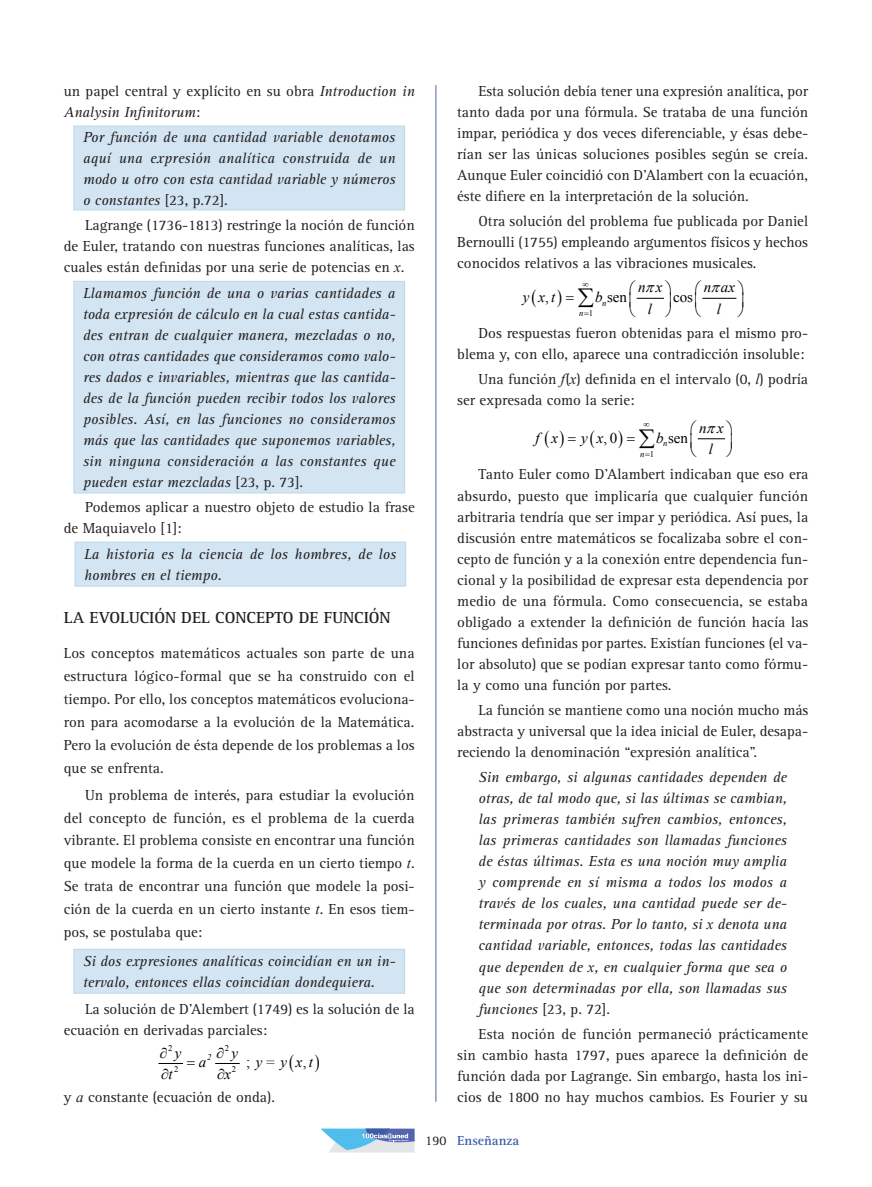
<style>
.page{position:relative;width:872px;height:1187px;background:#fff}
.page>*{position:absolute;margin:0;border:0;box-sizing:border-box;transform-origin:0 0}
.GENERAL-PARRAFO-1{font:700 16.5px "Rotis Serif Std";color:#231f20}
.GENERAL-PARRAFO-1-2{font:15px/21px "Rotis Serif Std";color:#231f20;text-align:justify}
.GENERAL-PARRAFO-1-3{font:italic 15px/21px "Rotis Serif Std";color:#231f20;text-align:justify}
.t1{font:italic 15px "Times New Roman";letter-spacing:.415em;color:#000}
.GENERAL-NIVEL-3{font:15px "Rotis Serif Std";color:#231f20}
.t2{font:15px "Times New Roman";letter-spacing:-.005em;color:#000}
.t3{font:700 13.5px "Rotis Serif Std";color:#3c5caa}
.t4{font:13.5px "Rotis Serif Std";color:#231f20}
.t5{font:8.7px "Times New Roman";color:#000}
.t6{font:italic 8.7px "Times New Roman";color:#000}
.s1{font-style:italic}
.s2{font-style:normal}
.s3{font-family:"Times New Roman";font-style:italic}
.s4{font-size:15px}
.s5{font-family:"Times New Roman"}
</style>
<div class="page">
<hr style="left:435px;top:85px;width:1px;height:1016px;background:#5564ae">
<hr style="left:703px;top:298px;width:33px;height:1px;background:#000">
<div style="left:74px;top:126px;width:330px;height:84px;background:#d3e5f2"></div>
<div style="left:73px;top:125px;width:332px;height:85px;border:1px solid #c0daec"></div>
<div style="left:74px;top:281px;width:330px;height:212px;background:#d3e5f2"></div>
<div style="left:73px;top:281px;width:332px;height:212px;border:1px solid #c0daec"></div>
<div style="left:75px;top:542px;width:331px;height:44px;background:#d3e5f2"></div>
<div style="left:74px;top:541px;width:332px;height:45px;border:1px solid #c0daec"></div>
<div style="left:74px;top:949px;width:330px;height:44px;background:#d3e5f2"></div>
<div style="left:73px;top:948px;width:332px;height:45px;border:1px solid #c0daec"></div>
<svg style="left:636px;top:297px;width:28px;height:2px"></svg>
<svg style="left:697px;top:438px;width:28px;height:2px"></svg>
<svg style="left:320px;top:1128px;width:94px;height:24px;background:#9bc2e0"></svg>
<svg style="left:159px;top:1063px;width:24px;height:1px"></svg>
<p class="GENERAL-PARRAFO-1-2" style="left:64px;top:80px;width:352px">un papel central y explícito en su obra <span class="s1">Introduction in<br>Analysin Infinitorum</span>:</p>
<p class="GENERAL-PARRAFO-1-3" style="left:83px;top:127px;width:314px">Por función de una cantidad variable denotamos aquí una expresión analítica construida de un modo u otro con esta cantidad variable y números o constantes <span class="s2">[23, p.72].</span></p>
<p class="GENERAL-PARRAFO-1-2" style="left:64px;top:214px;width:352px;text-indent:21px">Lagrange (1736-1813) restringe la noción de función de Euler, tratando con nuestras funciones analíticas, las cuales están definidas por una serie de potencias en <span class="s3">x</span>.</p>
<p class="GENERAL-PARRAFO-1-3" style="left:83px;top:283px;width:314px">Llamamos función de una o varias cantidades a toda expresión de cálculo en la cual estas cantida&shy;des entran de cualquier manera, mezcladas o no, con otras cantidades que consideramos como valo&shy;res dados e invariables, mientras que las cantida&shy;des de la función pueden recibir todos los valores posibles. Así, en las funciones no consideramos más que las cantidades que suponemos variables, sin ninguna consideración a las constantes que pueden estar mezcladas <span class="s2">[23, p. 73].</span></p>
<p class="GENERAL-PARRAFO-1-2" style="left:64px;top:497px;width:352px;text-indent:21px">Podemos aplicar a nuestro objeto de estudio la frase de Maquiavelo [1]:</p>
<p class="GENERAL-PARRAFO-1-3" style="left:84px;top:544px;width:314px">La historia es la ciencia de los hombres, de los hombres en el tiempo.</p>
<p class="GENERAL-PARRAFO-1" style="left:64px;top:607px;width:328px">LA EVOLUCIÓN DEL CONCEPTO DE FUNCIÓN</p>
<p class="GENERAL-PARRAFO-1-2" style="left:64px;top:642px;width:352px;line-height:22.8px">Los conceptos matemáticos actuales son parte de una estructura lógico-formal que se ha construido con el tiempo. Por ello, los conceptos matemáticos evoluciona&shy;ron para acomodarse a la evolución de la Matemática.<br>Pero la evolución de ésta depende de los problemas a los que se enfrenta.</p>
<p class="GENERAL-PARRAFO-1-2" style="left:64px;top:783px;width:352px;line-height:22.8px;text-indent:21px">Un problema de interés, para estudiar la evolución del concepto de función, es el problema de la cuerda vibrante. El problema consiste en encontrar una función que modele la forma de la cuerda en un cierto tiempo <span class="s3">t</span>.<br>Se trata de encontrar una función que modele la posi&shy;ción de la cuerda en un cierto instante <span class="s3">t</span>. En esos tiem&shy;pos, se postulaba que:</p>
<p class="GENERAL-PARRAFO-1-3" style="left:83px;top:950px;width:314px">Si dos expresiones analíticas coincidían en un in&shy;tervalo, entonces ellas coincidían dondequiera.</p>
<p class="GENERAL-PARRAFO-1-2" style="left:64px;top:998px;width:352px;text-indent:21px">La solución de D’Alembert (1749) es la solución de la ecuación en derivadas parciales:</p>
<p class="t5" style="left:168px;top:1042px;width:6px">2</p>
<p class="t5" style="left:225px;top:1042px;width:6px">2</p>
<p class="t5" style="left:174px;top:1063px;width:6px">2</p>
<p class="t5" style="left:232px;top:1063px;width:20px">2 <sup>;</sup></p>
<p class="t2" style="left:303px;top:1052px;width:5px">,</p>
<p class="t1" style="left:175px;top:1042px;width:8px">y</p>
<p class="t1" style="left:231px;top:1042px;width:8px">y</p>
<p class="t6" style="left:199px;top:1051px;width:14px">2<span class="s4">a</span></p>
<p class="t1" style="left:256px;top:1051px;width:59px">y=y xt</p>
<p class="t1" style="left:161px;top:1063px;width:13px">∂t</p>
<p class="t1" style="left:217px;top:1063px;width:15px">∂x</p>
<p class="GENERAL-NIVEL-3" style="left:64px;top:1088px;width:213px">y <span class="s3">a</span> constante (ecuación de onda).</p>
<p class="GENERAL-PARRAFO-1-2" style="left:457px;top:80px;width:352px;text-indent:21px">Esta solución debía tener una expresión analítica, por tanto dada por una fórmula. Se trataba de una función impar, periódica y dos veces diferenciable, y ésas debe&shy;rían ser las únicas soluciones posibles según se creía.<br>Aunque Euler coincidió con D’Alambert con la ecuación, éste difiere en la interpretación de la solución.</p>
<p class="GENERAL-PARRAFO-1-2" style="left:457px;top:211px;width:352px;text-indent:21px">Otra solución del problema fue publicada por Daniel Bernoulli (1755) empleando argumentos físicos y hechos conocidos relativos a las vibraciones musicales.</p>
<p class="t1" style="left:523px;top:287px;width:34px">yxt</p>
<p class="t2" style="left:545px;top:287px;width:5px">,</p>
<p class="t1" style="left:638px;top:277px;width:26px">n x</p>
<p class="t1" style="left:703px;top:277px;width:33px">n ax</p>
<p class="t2" style="left:595px;top:287px;width:33px"><span class="s1">b</span> sen</p>
<p class="t2" style="left:673px;top:287px;width:21px">cos</p>
<p class="t6" style="left:602px;top:297px;width:6px">n</p>
<p class="t1" style="left:647px;top:298px;width:6px">l</p>
<p class="t1" style="left:717px;top:298px;width:6px">l</p>
<p class="t5" style="left:588px;top:307px;width:6px">1</p>
<p class="t6" style="left:579px;top:307px;width:6px">n</p>
<p class="GENERAL-PARRAFO-1-2" style="left:457px;top:323px;width:352px;text-align:right">Dos respuestas fueron obtenidas para el mismo pro&shy;blema y, con ello, aparece una contradicción insoluble:</p>
<p class="GENERAL-PARRAFO-1-2" style="left:457px;top:369px;width:352px;text-indent:21px">Una función <span class="s3">f</span>(<span class="s3">x</span>) definida en el intervalo (0, <span class="s3">l</span>) podría ser expresada como la serie:</p>
<p class="t1" style="left:535px;top:427px;width:24px">f x</p>
<p class="t1" style="left:581px;top:427px;width:38px">y x<span class="s2">, 0</span></p>
<p class="t2" style="left:656px;top:427px;width:33px"><span class="s1">b</span> sen</p>
<p class="t6" style="left:663px;top:437px;width:6px">n</p>
<p class="t6" style="left:640px;top:448px;width:6px">n</p>
<p class="t5" style="left:649px;top:448px;width:6px">1</p>
<p class="t1" style="left:699px;top:417px;width:26px">n x</p>
<p class="t1" style="left:708px;top:439px;width:6px">l</p>
<p class="GENERAL-PARRAFO-1-2" style="left:457px;top:464px;width:353px;text-indent:21px">Tanto Euler como D’Alambert indicaban que eso era absurdo, puesto que implicaría que cualquier función arbitraria tendría que ser impar y periódica. Así pues, la discusión entre matemáticos se focalizaba sobre el con&shy;cepto de función y a la conexión entre dependencia fun&shy;cional y la posibilidad de expresar esta dependencia por medio de una fórmula. Como consecuencia, se estaba obligado a extender la definición de función hacía las funciones definidas por partes. Existían funciones (el va&shy;lor absoluto) que se podían expresar tanto como fórmu&shy;la y como una función por partes.</p>
<p class="GENERAL-PARRAFO-1-2" style="left:457px;top:700px;width:352px;text-indent:21px">La función se mantiene como una noción mucho más abstracta y universal que la idea inicial de Euler, desapa&shy;reciendo la denominación “expresión analítica”.</p>
<p class="GENERAL-PARRAFO-1-3" style="left:478px;top:767px;width:310px">Sin embargo, si algunas cantidades dependen de otras, de tal modo que, si las últimas se cambian, las primeras también sufren cambios, entonces, las primeras cantidades son llamadas funciones de éstas últimas. Esta es una noción muy amplia y comprende en sí misma a todos los modos a través de los cuales, una cantidad puede ser de&shy;terminada por otras. Por lo tanto, si <span class="s5">x</span> denota una cantidad variable, entonces, todas las cantidades que dependen de <span class="s5">x</span>, en cualquier forma que sea o que son determinadas por ella, son llamadas sus funciones <span class="s2">[23, p. 72].</span></p>
<p class="GENERAL-PARRAFO-1-2" style="left:457px;top:1023px;width:352px;text-indent:21px">Esta noción de función permaneció prácticamente sin cambio hasta 1797, pues aparece la definición de función dada por Lagrange. Sin embargo, hasta los ini&shy;cios de 1800 no hay muchos cambios. Es Fourier y su</p>
<p class="t4" style="left:425px;top:1133px;width:23px">190</p>
<p class="t3" style="left:457px;top:1132px;width:64px">Enseñanza</p>
</div>
